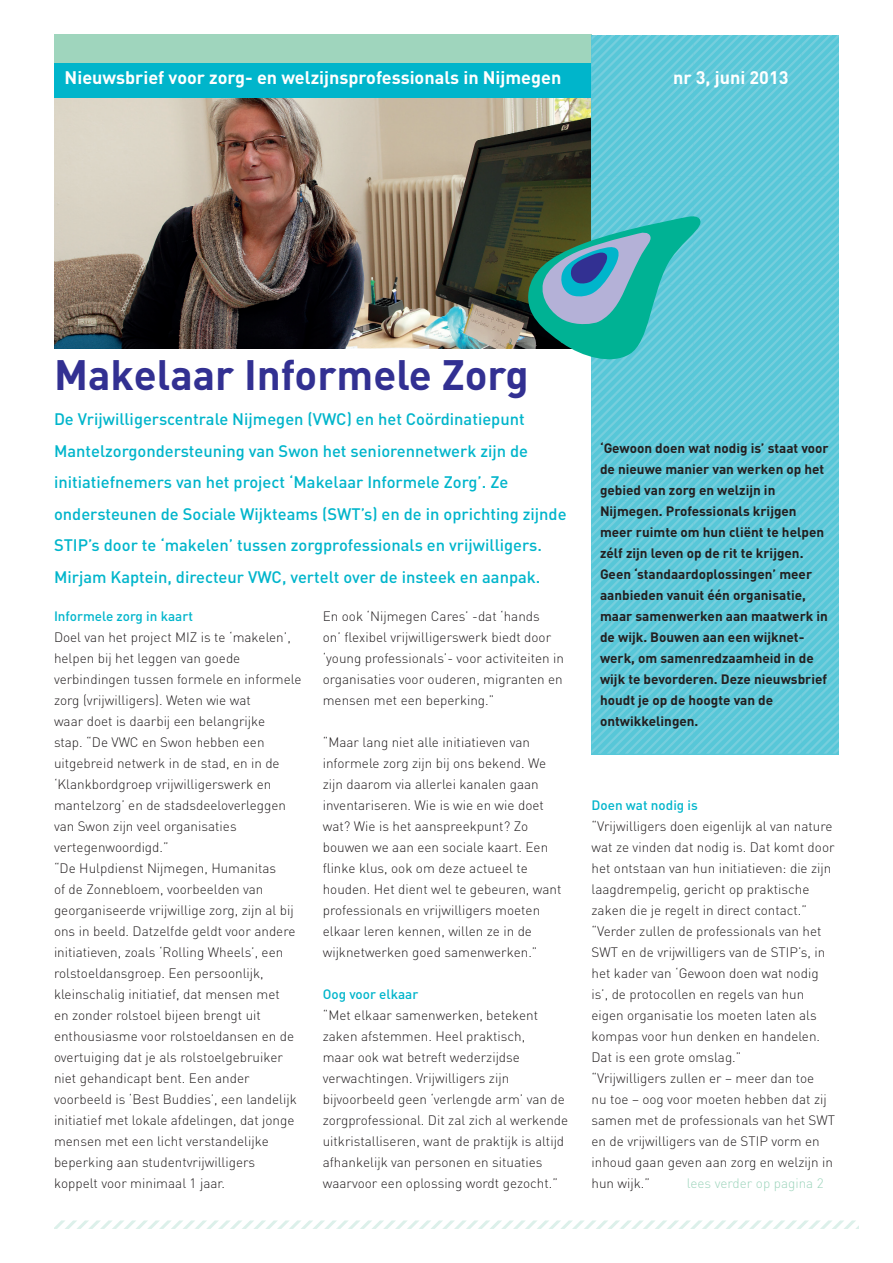
<style>
.page{position:relative;width:893px;height:1263px;background:#fff}
.page>*{position:absolute;margin:0;border:0;box-sizing:border-box;transform-origin:0 0}
.t1{font:700 42px "DIN Pro";color:#323092}
.t2{font:700 18px "DIN Pro";color:#fff}
.t3{font:500 16.5px/31.5px "DIN Pro";color:#00b5cb}
.t4{font:300 13.5px/21px "DIN Pro";color:#231f20}
.t5{font:700 13.5px/21px "DIN Pro";color:#231f20}
.t6{font:500 13.5px "DIN Pro";color:#00b5cb}
.t7{font:300 13.5px "DIN Pro";color:#9fd5bd}
</style>
<div class="page">
<img style="left:54px;top:98px;width:470px;height:250px">
<div style="left:54px;top:34px;width:537px;height:30px;background:#9fd5bd"></div>
<div style="left:54px;top:64px;width:785px;height:34px;background:#00b5cb"></div>
<svg style="left:524px;top:34px;width:315px;height:720px;background:#71c7d1"></svg>
<svg style="left:54px;top:1220px;width:805px;height:9px"></svg>
<h2 class="t2" style="left:65px;top:65px;width:498px">Nieuwsbrief voor zorg- en welzijnsprofessionals in Nijmegen</h2>
<h2 class="t2" style="left:673px;top:65px;width:117px">nr 3, juni 2013</h2>
<h1 class="t1" style="left:54px;top:346px;width:476px">Makelaar Informele Zorg</h1>
<p class="t3" style="left:54px;top:403px;width:514px">De Vrijwilligerscentrale Nijmegen (VWC) en het Coördinatiepunt Mantelzorgondersteuning van Swon het seniorennetwerk zijn de initiatiefnemers van het project ‘Makelaar Informele Zorg’. Ze ondersteunen de Sociale Wijkteams (SWT’s) en de in oprichting zijnde STIP’s door te ‘makelen’ tussen zorgprofessionals en vrijwilligers.<br>Mirjam Kaptein, directeur VWC, vertelt over de insteek en aanpak.</p>
<p class="t6" style="left:54px;top:607px;width:140px">Informele zorg in kaart</p>
<p class="t4" style="left:54px;top:626px;width:249px">Doel van het project MIZ is te ‘makelen’, helpen bij het leggen van goede verbindingen tussen formele en informele zorg (vrijwilligers). Weten wie wat<br>waar doet is daarbij een belangrijke<br>stap. “De VWC en Swon hebben een uitgebreid netwerk in de stad, en in de ‘Klankbordgroep vrijwilligerswerk en mantelzorg’ en de stadsdeeloverleggen van Swon zijn veel organisaties vertegenwoordigd.”<br>“De Hulpdienst Nijmegen, Humanitas<br>of de Zonnebloem, voorbeelden van georganiseerde vrijwillige zorg, zijn al bij ons in beeld. Datzelfde geldt voor andere initiatieven, zoals ‘Rolling Wheels’, een rolstoeldansgroep. Een persoonlijk, kleinschalig initiatief, dat mensen met<br>en zonder rolstoel bijeen brengt uit enthousiasme voor rolstoeldansen en de overtuiging dat je als rolstoelgebruiker niet gehandicapt bent. Een ander voorbeeld is ‘Best Buddies’, een landelijk initiatief met lokale afdelingen, dat jonge mensen met een licht verstandelijke beperking aan studentvrijwilligers koppelt voor minimaal 1 jaar.</p>
<p class="t4" style="left:323px;top:605px;width:243px">En ook ‘Nijmegen Cares’ -dat ‘hands<br>on’ flexibel vrijwilligerswerk biedt door ‘young professionals’- voor activiteiten in organisaties voor ouderen, migranten en mensen met een beperking.”</p>
<p class="t4" style="left:323px;top:731px;width:240px">“Maar lang niet alle initiatieven van informele zorg zijn bij ons bekend. We zijn daarom via allerlei kanalen gaan inventariseren. Wie is wie en wie doet wat? Wie is het aanspreekpunt? Zo bouwen we aan een sociale kaart. Een flinke klus, ook om deze actueel te houden. Het dient wel te gebeuren, want professionals en vrijwilligers moeten elkaar leren kennen, willen ze in de wijknetwerken goed samenwerken.”</p>
<p class="t6" style="left:323px;top:985px;width:97px">Oog voor elkaar</p>
<p class="t4" style="left:323px;top:1004px;width:247px">“Met elkaar samenwerken, betekent zaken afstemmen. Heel praktisch,<br>maar ook wat betreft wederzijdse verwachtingen. Vrijwilligers zijn bijvoorbeeld geen ‘verlengde arm’ van de zorgprofessional. Dit zal zich al werkende uitkristalliseren, want de praktijk is altijd afhankelijk van personen en situaties waarvoor een oplossing wordt gezocht.”</p>
<p class="t5" style="left:600px;top:437px;width:230px">‘Gewoon doen wat nodig is’ staat voor de nieuwe manier van werken op het gebied van zorg en welzijn in<br>Nijmegen. Professionals krijgen meer ruimte om hun cliënt te helpen zélf zijn leven op de rit te krijgen.<br>Geen ‘standaardoplossingen’ meer aanbieden vanuit één organisatie, maar samenwerken aan maatwerk in de wijk. Bouwen aan een wijknet&shy;werk, om samenredzaamheid in de wijk te bevorderen. Deze nieuwsbrief houdt je op de hoogte van de ontwikkelingen.</p>
<p class="t6" style="left:591px;top:796px;width:108px">Doen wat nodig is</p>
<p class="t4" style="left:591px;top:815px;width:245px">“Vrijwilligers doen eigenlijk al van nature wat ze vinden dat nodig is. Dat komt door het ontstaan van hun initiatieven: die zijn laagdrempelig, gericht op praktische zaken die je regelt in direct contact.” “Verder zullen de professionals van het SWT en de vrijwilligers van de STIP’s, in het kader van ‘Gewoon doen wat nodig is’, de protocollen en regels van hun eigen organisatie los moeten laten als kompas voor hun denken en handelen.<br>Dat is een grote omslag.”<br>“Vrijwilligers zullen er – meer dan toe<br>nu toe – oog voor moeten hebben dat zij samen met de professionals van het SWT en de vrijwilligers van de STIP vorm en inhoud gaan geven aan zorg en welzijn in hun wijk.”</p>
<p class="t7" style="left:687px;top:1174px;width:138px">lees verder op pagina 2</p>
</div>
